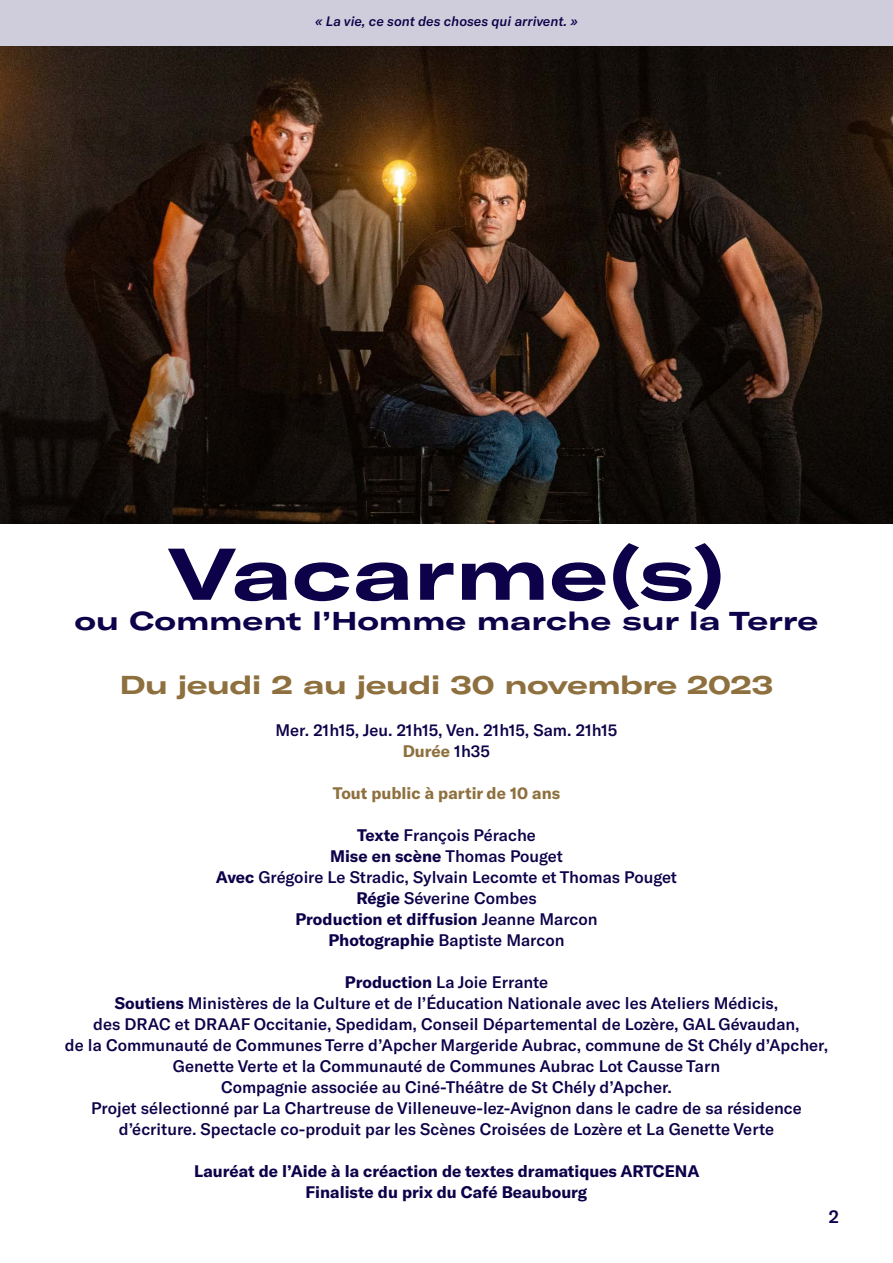
<style>
.page{position:relative;width:893px;height:1263px;background:#fff}
.page>*{position:absolute;margin:0;border:0;box-sizing:border-box;transform-origin:0 0}
.t1{font:700 expanded 72px "GT America";letter-spacing:.02em;color:#0d0249}
.t2{font:700 expanded 25.5px "GT America";letter-spacing:.02em;color:#0d0249}
.t3{font:700 expanded 25.5px "GT America";color:#8e703e}
.t4{font:500 18px "GT America";color:#0d0249}
.t5{font:500 16.5px/21px "GT America";color:#0d0249;text-align:center}
.t6{font:700 16.5px/21px "GT America";color:#0d0249;text-align:center}
.t7{font:700 16.5px "GT America";color:#8e703e}
.t8{font:italic 500 13.5px "GT America";color:#0d0249}
.s1{font-weight:700;color:#8e703e}
.s2{font-weight:700}
</style>
<div class="page">
<div style="left:0;top:0;width:893px;height:142px;background:#cfcddb"></div>
<img style="left:1px;top:46px;width:892px;height:478px">
<p class="t8" style="left:315px;top:13px;width:264px">« La vie, ce sont des choses qui arrivent. »</p>
<h1 class="t1" style="left:168px;top:529px;width:558px">Vacarme(s)</h1>
<h2 class="t2" style="left:75px;top:605px;width:745px">ou Comment l’Homme marche sur la Terre</h2>
<h2 class="t3" style="left:120px;top:669px;width:655px">Du jeudi 2 au jeudi 30 novembre 2023</h2>
<p class="t5" style="left:275px;top:719px;width:344px">Mer. 21h15, Jeu. 21h15, Ven. 21h15, Sam. 21h15<br><span class="s1">Durée</span> 1h35</p>
<p class="t7" style="left:333px;top:783px;width:229px">Tout public à partir de 10 ans</p>
<p class="t5" style="left:216px;top:824px;width:463px"><span class="s2">Texte</span> François Pérache<br><span class="s2">Mise en scène</span> Thomas Pouget<br><span class="s2">Avec</span> Grégoire Le Stradic, Sylvain Lecomte et Thomas Pouget <span class="s2">Régie</span> Séverine Combes<br><span class="s2">Production et diffusion</span> Jeanne Marcon<br><span class="s2">Photographie</span> Baptiste Marcon</p>
<p class="t5" style="left:65px;top:971px;width:765px"><span class="s2">Production</span> La Joie Errante<br><span class="s2">Soutiens</span> Ministères de la Culture et de l’Éducation Nationale avec les Ateliers Médicis,<br>des DRAC et DRAAF Occitanie, Spedidam, Conseil Départemental de Lozère, GAL Gévaudan,<br>de la Communauté de Communes Terre d’Apcher Margeride Aubrac, commune de St Chély d’Apcher, Genette Verte et la Communauté de Communes Aubrac Lot Causse Tarn<br>Compagnie associée au Ciné-Théâtre de St Chély d’Apcher.<br>Projet sélectionné par La Chartreuse de Villeneuve-lez-Avignon dans le cadre de sa résidence d’écriture. Spectacle co-produit par les Scènes Croisées de Lozère et La Genette Verte</p>
<p class="t6" style="left:194px;top:1160px;width:507px">Lauréat de l’Aide à la créaction de textes dramatiques ARTCENA<br>Finaliste du prix du Café Beaubourg</p>
<p class="t4" style="left:829px;top:1206px;width:12px">2</p>
</div>
